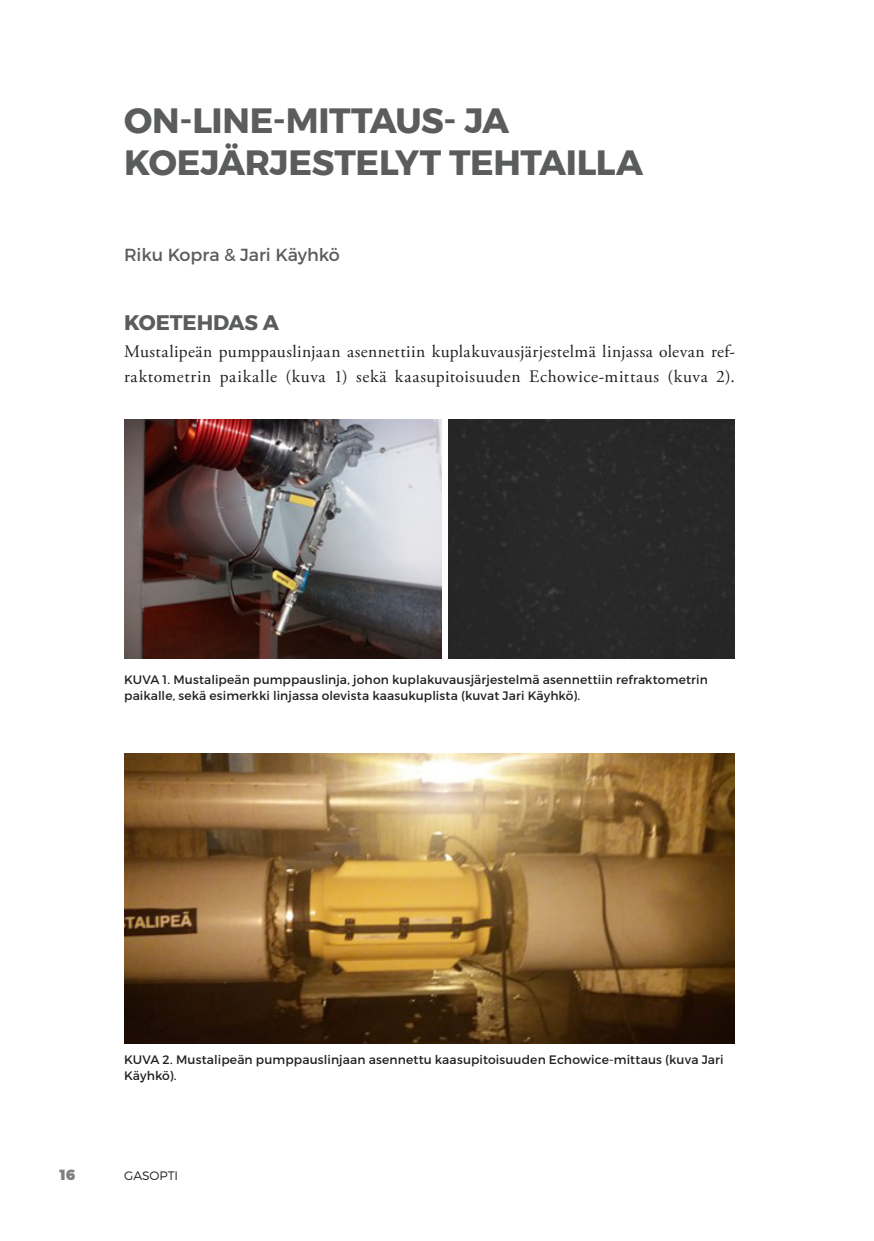
<style>
.page{position:relative;width:874px;height:1241px;background:#fff}
.page>*{position:absolute;margin:0;border:0;box-sizing:border-box;transform-origin:0 0}
.t1{font:700 35px/42px "Montserrat";letter-spacing:-.01em;color:#5b5d5d}
.t2{font:700 21px "Montserrat";letter-spacing:-.005em;color:#5b5d5d}
.t3{font:17.5px/24.5px "Adobe Garamond Pro";letter-spacing:.03em;color:#231f20}
.t4{font:17.5px "Montserrat";letter-spacing:-.005em;color:#5b5d5d}
.t5{font:900 14.7px "Montserrat";color:#818080}
.t6{font:12.25px/15.8px "Montserrat";letter-spacing:.01em;color:#231f20}
.t7{font:300 12.25px "Montserrat";color:#231f20}
</style>
<div class="page">
<div style="left:448px;top:419px;width:286px;height:239px;background:#282828"></div>
<img style="left:124px;top:419px;width:317px;height:239px">
<img style="left:124px;top:753px;width:610px;height:290px">
<h1 class="t1" style="left:124px;top:100px;width:520px">ON-LINE-MITTAUS- JA<br>KOEJÄRJESTELYT TEHTAILLA</h1>
<h3 class="t4" style="left:124px;top:244px;width:217px">Riku Kopra &amp; Jari Käyhkö</h3>
<h2 class="t2" style="left:124px;top:306px;width:156px">KOETEHDAS A</h2>
<h3 class="t3" style="left:124px;top:340px;width:612px">Mustalipeän pumppauslinjaan asennettiin kuplakuvausjärjestelmä linjassa olevan ref&shy;raktometrin paikalle (kuva 1) sekä kaasupitoisuuden Echowice-mittaus (kuva 2).</h3>
<p class="t6" style="left:124px;top:671px;width:585px">KUVA 1. Mustalipeän pumppauslinja, johon kuplakuvausjärjestelmä asennettiin refraktometrin paikalle, sekä esimerkki linjassa olevista kaasukuplista (kuvat Jari Käyhkö).</p>
<p class="t6" style="left:124px;top:1051px;width:600px">KUVA 2. Mustalipeän pumppauslinjaan asennettu kaasupitoisuuden Echowice-mittaus (kuva Jari<br>Käyhkö).</p>
<p class="t5" style="left:60px;top:1165px;width:17px">16</p>
<p class="t7" style="left:124px;top:1167px;width:55px">GASOPTI</p>
</div>
